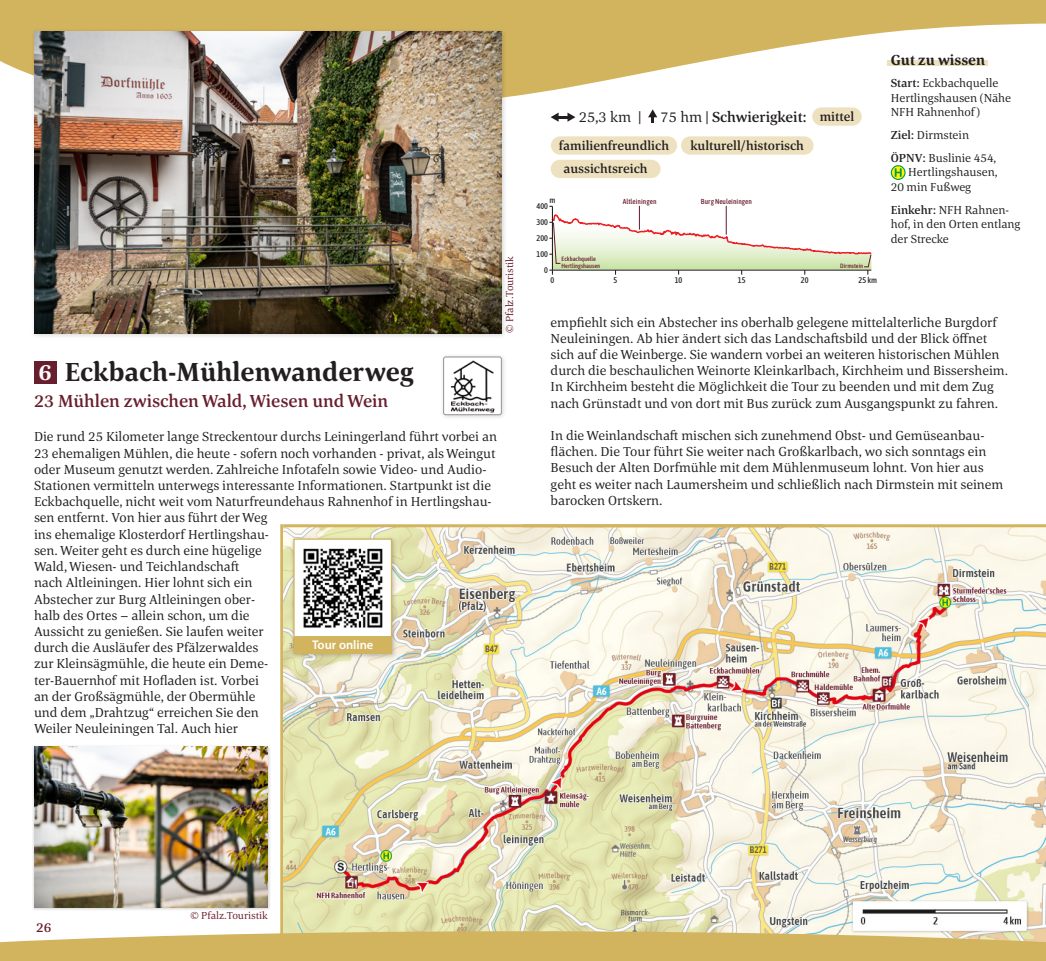
<style>
.page{position:relative;width:1046px;height:961px;background:#fff}
.page>*{position:absolute;margin:0;border:0;box-sizing:border-box;transform-origin:0 0}
.t1{font:700 27px "Corda";color:#231f20}
.t2{font:500 18px "Corda";color:#691e2e}
.t3{font:500 15px "Corda";color:#231f20}
.t4{font:700 15px "Corda";color:#231f20}
.t5{font:15px "Corda";color:#231f20}
.t6{font:13.5px/16.2px "Corda";color:#231f20}
.t7{font:500 13.5px "Corda";color:#691e2e}
.t8{font:500 13.2px "Corda";color:#231f20}
.t9{font:600 12.6px "Myriad Pro";color:#fff}
.t10{font:12px/14.4px "Corda";color:#231f20}
.t11{font:10.5px "Corda";color:#691e2e}
.t12{font:500 8.25px "Asap Condensed";color:#231f20}
.t13{font:500 7.2px "Asap Condensed";color:#66172a}
.t14{font:500 6.15px/6.1px "Asap Condensed";color:#66172a}
.s1{font-size:23.1px;color:#fff}
.s2{font-weight:400}
.s3{font-size:13.2px}
.s4{font-weight:500}
</style>
<div class="page">
<svg style="left:0;top:0;width:1046px;height:97px;fill:#d3b45e"></svg>
<div style="left:30px;top:28px;width:478px;height:311px;background:#231f20;opacity:.2"></div>
<img style="left:34px;top:32px;width:468px;height:301px">
<div style="left:34px;top:361px;width:22px;height:22px;background:#691e2e"></div>
<hr style="left:280px;top:524px;width:3px;height:437px;background:#d3b45e">
<div style="left:440px;top:353px;width:67px;height:68px;background:#231f20;opacity:.2"></div>
<img style="left:445px;top:359px;width:55px;height:54px">
<div style="left:443px;top:357px;width:59px;height:58px;border:1px solid #939494;border-radius:2px"></div>
<div style="left:887px;top:60px;width:100px;height:6px;background:#ede1bf"></div>
<svg style="left:891px;top:166px;width:14px;height:13px"></svg>
<div style="left:891px;top:165px;width:15px;height:15px;border:1px solid #009c55;border-radius:50%"></div>
<svg style="left:895px;top:168px;width:7px;height:9px"></svg>
<img style="left:283px;top:527px;width:763px;height:404px">
<div style="left:290px;top:535px;width:107px;height:124px;background:#231f20;opacity:.25"></div>
<img style="left:295px;top:540px;width:95px;height:96px">
<div style="left:293px;top:538px;width:99px;height:116px;border:1px solid #d3b45e"></div>
<div style="left:295px;top:636px;width:96px;height:18px;background:#d3b45e"></div>
<svg style="left:549px;top:206px;width:323px;height:69px"></svg>
<svg style="left:551px;top:113px;width:24px;height:9px"></svg>
<svg style="left:648px;top:109px;width:9px;height:14px"></svg>
<div style="left:812px;top:107px;width:50px;height:19px;background:#ede1bf;border-radius:9px"></div>
<hr style="left:523px;top:524px;width:523px;height:3px;background:#d3b45e">
<hr style="left:283px;top:524px;width:540px;height:3px;background:#d3b45e">
<div style="left:551px;top:160px;width:110px;height:18px;background:#ede1bf;border-radius:9px"></div>
<div style="left:681px;top:136px;width:133px;height:19px;background:#ede1bf;border-radius:9px"></div>
<div style="left:551px;top:136px;width:126px;height:19px;background:#ede1bf;border-radius:9px"></div>
<div style="left:32px;top:744px;width:239px;height:167px;background:#231f20;opacity:.2"></div>
<img style="left:34px;top:746px;width:234px;height:162px">
<svg style="left:0;top:931px;width:1046px;height:30px;background:#d6bb6d"></svg>
<p class="t11" style="left:503px;top:333px;width:79px;rotate:-90deg">© Pfalz.Touristik</p>
<h1 class="t1" style="left:39px;top:354px;width:377px"><span class="s1">6</span> Eckbach-Mühlenwanderweg</h1>
<h2 class="t2" style="left:34px;top:389px;width:356px">23 Mühlen zwischen Wald, Wiesen und Wein</h2>
<p class="t6" style="left:34px;top:428px;width:465px">Die rund 25 Kilometer lange Streckentour durchs Leiningerland führt vorbei an 23 ehemaligen Mühlen, die heute - sofern noch vorhanden - privat, als Weingut oder Museum genutzt werden. Zahlreiche Infotafeln sowie Video- und Audio-Stationen vermitteln unterwegs interessante Informationen. Startpunkt ist die Eckbachquelle, nicht weit vom Naturfreundehaus Rahnenhof in Hertlingshau&shy;sen entfernt. Von hier aus führt der Weg<br>ins ehemalige Klosterdorf Hertlingshau-<br>sen. Weiter geht es durch eine hügelige<br>Wald, Wiesen- und Teichlandschaft<br>nach Altleiningen. Hier lohnt sich ein<br>Abstecher zur Burg Altleiningen ober-<br>halb des Ortes – allein schon, um die<br>Aussicht zu genießen. Sie laufen weiter<br>durch die Ausläufer des Pfälzerwaldes<br>zur Kleinsägmühle, die heute ein Deme-<br>ter-Bauernhof mit Hofladen ist. Vorbei<br>an der Großsägmühle, der Obermühle<br>und dem „Drahtzug“ erreichen Sie den<br>Weiler Neuleiningen Tal. Auch hier</p>
<p class="t9" style="left:312px;top:637px;width:63px">Tour online</p>
<p class="t5" style="left:579px;top:107px;width:64px">25,3 km |</p>
<p class="t3" style="left:661px;top:107px;width:195px"><span class="s2">75 hm |</span> Schwierigkeit: <span class="s3">mittel</span></p>
<p class="t8" style="left:564px;top:160px;width:86px">aussichtsreich</p>
<p class="t8" style="left:559px;top:137px;width:112px">familienfreundlich</p>
<p class="t8" style="left:691px;top:137px;width:115px">kulturell/historisch</p>
<p class="t12" style="left:549px;top:194px;width:7px">m</p>
<p class="t12" style="left:537px;top:201px;width:13px">400</p>
<p class="t12" style="left:537px;top:216px;width:13px">300</p>
<p class="t12" style="left:537px;top:232px;width:13px">200</p>
<p class="t12" style="left:537px;top:248px;width:13px">100</p>
<p class="t12" style="left:544px;top:264px;width:5px">0</p>
<p class="t14" style="left:562px;top:256px;width:40px">Eckbachquelle<br>Hertlingshausen</p>
<p class="t13" style="left:623px;top:197px;width:35px">Altleiningen</p>
<p class="t13" style="left:701px;top:197px;width:53px">Burg Neuleiningen</p>
<p class="t14" style="left:840px;top:263px;width:25px">Dirmstein</p>
<p class="t12" style="left:551px;top:275px;width:5px">0</p>
<p class="t12" style="left:614px;top:275px;width:5px">5</p>
<p class="t12" style="left:675px;top:275px;width:9px">10</p>
<p class="t12" style="left:738px;top:275px;width:9px">15</p>
<p class="t12" style="left:801px;top:275px;width:9px">20</p>
<p class="t12" style="left:859px;top:275px;width:20px">25 km</p>
<p class="t4" style="left:891px;top:50px;width:96px">Gut zu wissen</p>
<p class="t10" style="left:891px;top:76px;width:122px"><span class="s4">Start:</span> Eckbachquelle<br>Hertlingshausen (Nähe<br>NFH Rahnenhof )</p>
<p class="t10" style="left:891px;top:123px;width:107px;line-height:23px"><span class="s4">Ziel:</span> Dirmstein<br><span class="s4">ÖPNV:</span> Buslinie 454,</p>
<p class="t10" style="left:891px;top:165px;width:108px;text-indent:17px">Hertlingshausen,<br>20 min Fußweg</p>
<p class="t10" style="left:891px;top:202px;width:131px"><span class="s4">Einkehr:</span> NFH Rahnen&shy;hof, in den Orten entlang der Strecke</p>
<p class="t6" style="left:551px;top:313px;width:459px">empfiehlt sich ein Abstecher ins oberhalb gelegene mittelalterliche Burgdorf Neuleiningen. Ab hier ändert sich das Landschaftsbild und der Blick öffnet sich auf die Weinberge. Sie wandern vorbei an weiteren historischen Mühlen durch die beschaulichen Weinorte Kleinkarlbach, Kirchheim und Bissersheim.<br>In Kirchheim besteht die Möglichkeit die Tour zu beenden und mit dem Zug nach Grünstadt und von dort mit Bus zurück zum Ausgangspunkt zu fahren.</p>
<p class="t6" style="left:551px;top:427px;width:454px">In die Weinlandschaft mischen sich zunehmend Obst- und Gemüseanbau&shy;flächen. Die Tour führt Sie weiter nach Großkarlbach, wo sich sonntags ein Besuch der Alten Dorfmühle mit dem Mühlenmuseum lohnt. Von hier aus geht es weiter nach Laumersheim und schließlich nach Dirmstein mit seinem barocken Ortskern.</p>
<p class="t7" style="left:36px;top:918px;width:17px">26</p>
<p class="t11" style="left:191px;top:908px;width:79px">© Pfalz.Touristik</p>
</div>
